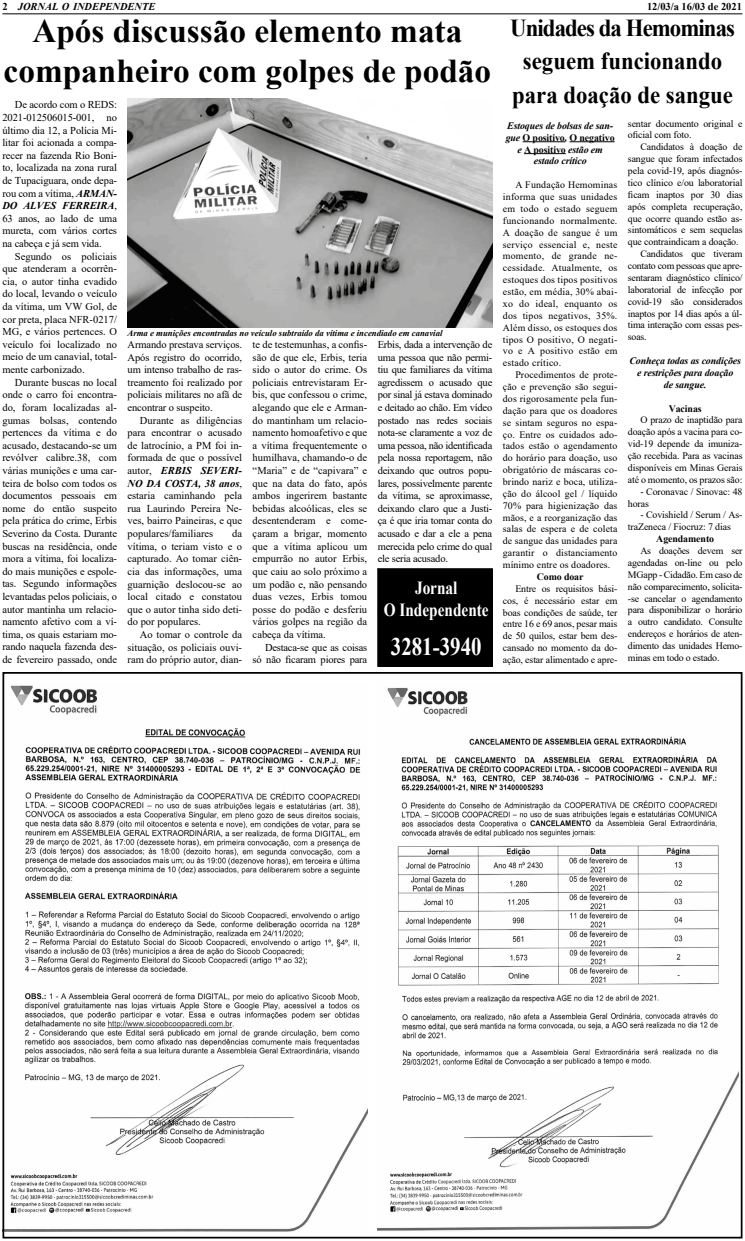
<style>
.page{position:relative;width:745px;height:1241px;background:#fff}
.page>*{position:absolute;margin:0;border:0;box-sizing:border-box;transform-origin:0 0}
.t1{font:700 33.25px/39.9px "Times New Roman";color:#000;text-align:center}
.t2{font:700 25.29px "Times New Roman";color:#fff;scale:.83 1}
.t3{font:700 24.32px/33.7px "Times New Roman";color:#000;text-align:center;scale:.93 1}
.t4{font:700 18.46px/22.1px "Times New Roman";color:#fff;text-align:center;scale:.83 1}
.t5{font:10.5px/12.6px "Times New Roman";color:#000;text-align:justify}
.t6{font:10.5px/12.6px "Times New Roman";letter-spacing:-.02em;color:#000;text-align:right}
.t7{font:italic 700 10.5px "Times New Roman";color:#000}
.t8{font:700 10.5px "Times New Roman";color:#000}
.t9{font:9.89px/11.9px "Times New Roman";letter-spacing:-.01em;color:#000;text-align:justify}
.t10{font:italic 700 9.89px/11.9px "Times New Roman";letter-spacing:-.01em;color:#000;text-align:center}
.t11{font:700 9.89px "Times New Roman";letter-spacing:-.01em;color:#000}
.t12{font:italic 700 8.75px "Times New Roman";color:#000}
.s1{font-style:normal}
.s2{font-weight:700;font-style:italic}
</style>
<div class="page">
<img style="left:377px;top:687px;width:360px;height:544px">
<img style="left:5px;top:685px;width:362px;height:546px">
<hr style="left:2px;top:13px;width:740px;height:1px;background:#000">
<div style="left:377px;top:568px;width:115px;height:98px;background:#000"></div>
<div style="left:377px;top:568px;width:115px;height:98px;border:1px solid #000"></div>
<img style="left:127px;top:99px;width:365px;height:229px">
<hr style="left:522px;top:141px;width:42px;height:1px;background:#000">
<hr style="left:569px;top:141px;width:45px;height:1px;background:#000">
<hr style="left:523px;top:153px;width:42px;height:1px;background:#000">
<p class="t7" style="left:2px;top:-1px;width:154px"><span class="s1">2</span> JORNAL O INDEPENDENTE</p>
<p class="t8" style="left:646px;top:-1px;width:96px">12/03/a 16/03 de 2021</p>
<h1 class="t1" style="left:4px;top:10px;width:489px">Após discussão elemento mata companheiro com golpes de podão</h1>
<p class="t5" style="left:2px;top:98px;width:116px;text-indent:12px">De acordo com o REDS:<br>2021-012506015-001, no último dia 12, a Polícia Mi&shy;litar foi acionada a compa&shy;recer na fazenda Rio Boni&shy;to, localizada na zona rural de Tupaciguara, onde depa&shy;rou com a vítima, <span class="s2">ARMAN-DO ALVES FERREIRA</span>, 63 anos, ao lado de uma mureta, com vários cortes na cabeça e já sem vida.</p>
<p class="t5" style="left:2px;top:249px;width:116px;text-indent:12px">Segundo os policiais que atenderam a ocorrên&shy;cia, o autor tinha evadido do local, levando o veículo da vítima, um VW Gol, de cor preta, placa NFR-0217/ MG, e vários pertences. O veículo foi localizado no meio de um canavial, total&shy;mente carbonizado.</p>
<p class="t5" style="left:2px;top:375px;width:116px;text-indent:12px">Durante buscas no local onde o carro foi encontra&shy;do, foram localizadas al&shy;gumas bolsas, contendo pertences da vítima e do acusado, destacando-se um revólver calibre.38, com várias munições e uma car&shy;teira de bolso com todos os documentos pessoais em nome do então suspeito pela prática do crime, Erbis Severino da Costa. Durante buscas na residência, onde mora a vítima, foi localiza&shy;do mais munições e espole&shy;tas. Segundo informações levantadas pelos policiais, o autor mantinha um relacio&shy;namento afetivo com a ví&shy;tima, os quais estariam mo&shy;rando naquela fazenda des&shy;de fevereiro passado, onde</p>
<p class="t12" style="left:127px;top:327px;width:316px">Arma e munições encontradas no veículo subtraído da vítima e incendiado em canavial</p>
<p class="t5" style="left:127px;top:338px;width:116px">Armando prestava serviços.<br>Após registro do ocorrido, um intenso trabalho de ras&shy;treamento foi realizado por policiais militares no afã de encontrar o suspeito.</p>
<p class="t5" style="left:127px;top:413px;width:116px;text-indent:12px">Durante as diligências para encontrar o acusado de latrocínio, a PM foi in&shy;formada de que o possível autor, <span class="s2">ERBIS SEVERI-NO DA COSTA, 38 anos</span>, estaria caminhando pela rua Laurindo Pereira Ne&shy;ves, bairro Paineiras, e que populares/familiares</p>
<p class="t5" style="left:127px;top:527px;width:116px;text-indent:105px">da vítima, o teriam visto e o capturado. Ao tomar ciên&shy;cia das informações, uma guarnição deslocou-se ao local citado e constatou que o autor tinha sido deti&shy;do por populares.</p>
<p class="t5" style="left:127px;top:627px;width:116px;text-indent:12px">Ao tomar o controle da situação, os policiais ouvi&shy;ram do próprio autor, dian-</p>
<p class="t5" style="left:252px;top:338px;width:116px">te de testemunhas, a confis&shy;são de que ele, Erbis, teria sido o autor do crime. Os policiais entrevistaram Er&shy;bis, que confessou o crime, alegando que ele e Arman&shy;do mantinham um relacio&shy;namento homoafetivo e que a vítima frequentemente o humilhava, chamando-o de “Maria” e de “capivara” e que na data do fato, após ambos ingerirem bastante bebidas alcoólicas, eles se desentenderam e come&shy;çaram a brigar, momento que a vítima aplicou um empurrão no autor Erbis, que caiu ao solo próximo a um podão e, não pensando duas vezes, Erbis tomou posse do podão e desferiu vários golpes na região da cabeça da vítima.</p>
<p class="t6" style="left:252px;top:640px;width:116px">Destaca-se que as coisas<br>só não ficaram piores para</p>
<p class="t5" style="left:377px;top:338px;width:116px">Erbis, dada a intervenção de uma pessoa que não permi&shy;tiu que familiares da vítima agredissem o acusado que por sinal já estava dominado e deitado ao chão. Em vídeo postado nas redes sociais nota-se claramente a voz de uma pessoa, não identificada pela nossa reportagem, não deixando que outros popu&shy;lares, possivelmente parente da vítima, se aproximasse, deixando claro que a Justi&shy;ça é que iria tomar conta do acusado e dar a ele a pena merecida pelo crime do qual ele seria acusado.</p>
<h3 class="t4" style="left:383px;top:576px;width:128px">Jornal<br>O Independente</h3>
<h2 class="t2" style="left:390px;top:627px;width:111px">3281-3940</h2>
<h3 class="t3" style="left:510px;top:10px;width:243px">Unidades da Hemominas seguem funcionando para doação de sangue</h3>
<p class="t9" style="left:627px;top:117px;width:116px">sentar documento original e oficial com foto.</p>
<p class="t9" style="left:640px;top:141px;width:104px">Candidatos à doação de</p>
<p class="t9" style="left:627px;top:153px;width:116px">sangue que foram infectados</p>
<p class="t9" style="left:627px;top:164px;width:116px">pela covid-19, após diagnós-</p>
<p class="t9" style="left:627px;top:176px;width:116px">tico clínico e/ou laboratorial</p>
<p class="t9" style="left:627px;top:188px;width:116px">ficam inaptos por 30 dias</p>
<p class="t9" style="left:627px;top:200px;width:116px">após completa recuperação,</p>
<p class="t9" style="left:627px;top:212px;width:116px">que ocorre quando estão as-</p>
<p class="t9" style="left:627px;top:224px;width:116px">sintomáticos e sem sequelas</p>
<p class="t9" style="left:627px;top:236px;width:112px">que contraindicam a doação.</p>
<p class="t9" style="left:640px;top:247px;width:104px">Candidatos que tiveram</p>
<p class="t9" style="left:627px;top:259px;width:116px">contato com pessoas que apre-</p>
<p class="t9" style="left:627px;top:271px;width:116px">sentaram diagnóstico clínico/</p>
<p class="t9" style="left:627px;top:283px;width:116px">laboratorial de infecção por</p>
<p class="t9" style="left:627px;top:295px;width:116px">covid-19 são considerados</p>
<p class="t9" style="left:627px;top:307px;width:116px">inaptos por 14 dias após a úl-</p>
<p class="t9" style="left:627px;top:319px;width:116px">tima interação com essas pes-</p>
<p class="t9" style="left:627px;top:331px;width:20px">soas.</p>
<p class="t10" style="left:629px;top:354px;width:113px">Conheça todas as condições e restrições para doação<br>de sangue.</p>
<p class="t11" style="left:668px;top:401px;width:34px">Vacinas</p>
<p class="t9" style="left:627px;top:414px;width:116px;text-indent:12px">O prazo de inaptidão para doação após a vacina para co&shy;vid-19 depende da imuniza&shy;ção recebida. Para as vacinas disponíveis em Minas Gerais até o momento, os prazos são:</p>
<p class="t9" style="left:627px;top:485px;width:116px;text-indent:12px">- Coronavac / Sinovac: 48 horas</p>
<p class="t9" style="left:627px;top:508px;width:116px;text-indent:12px">- Covishield / Serum / As&shy;traZeneca / Fiocruz: 7 dias</p>
<p class="t11" style="left:656px;top:531px;width:59px">Agendamento</p>
<p class="t9" style="left:627px;top:544px;width:116px;text-indent:12px">As doações devem ser agendadas on-line ou pelo MGapp - Cidadão. Em caso de não comparecimento, solicita--se cancelar o agendamento para disponibilizar o horário a outro candidato. Consulte endereços e horários de aten&shy;dimento das unidades Hemo&shy;minas em todo o estado.</p>
<p class="t10" style="left:505px;top:119px;width:110px">Estoques de bolsas de san&shy;gue <span class="s1">O positivo</span>, <span class="s1">O negativo </span>e <span class="s1">A positivo</span> estão em estado crítico</p>
<p class="t9" style="left:502px;top:178px;width:116px;text-indent:12px">A Fundação Hemominas informa que suas unidades em todo o estado seguem funcionando normalmente.<br>A doação de sangue é um serviço essencial e, neste momento, de grande ne&shy;cessidade. Atualmente, os estoques dos tipos positivos estão, em média, 30% abai&shy;xo do ideal, enquanto os dos tipos negativos, 35%.<br>Além disso, os estoques dos tipos O positivo, O negati&shy;vo e A positivo estão em estado crítico.</p>
<p class="t9" style="left:502px;top:368px;width:116px;text-indent:12px">Procedimentos de prote&shy;ção e prevenção são segui&shy;dos rigorosamente pela fun&shy;dação para que os doadores se sintam seguros no espa&shy;ço. Entre os cuidados ado&shy;tados estão o agendamento do horário para doação, uso obrigatório de máscaras co&shy;brindo nariz e boca, utiliza&shy;ção do álcool gel / líquido 70% para higienização das mãos, e a reorganização das salas de espera e de coleta de sangue das unidades para garantir o distanciamento mínimo entre os doadores.</p>
<p class="t11" style="left:536px;top:569px;width:48px">Como doar</p>
<p class="t9" style="left:502px;top:582px;width:116px;text-indent:12px">Entre os requisitos bási&shy;cos, é necessário estar em boas condições de saúde, ter entre 16 e 69 anos, pesar mais de 50 quilos, estar bem des&shy;cansado no momento da do&shy;ação, estar alimentado e apre-</p>
</div>
